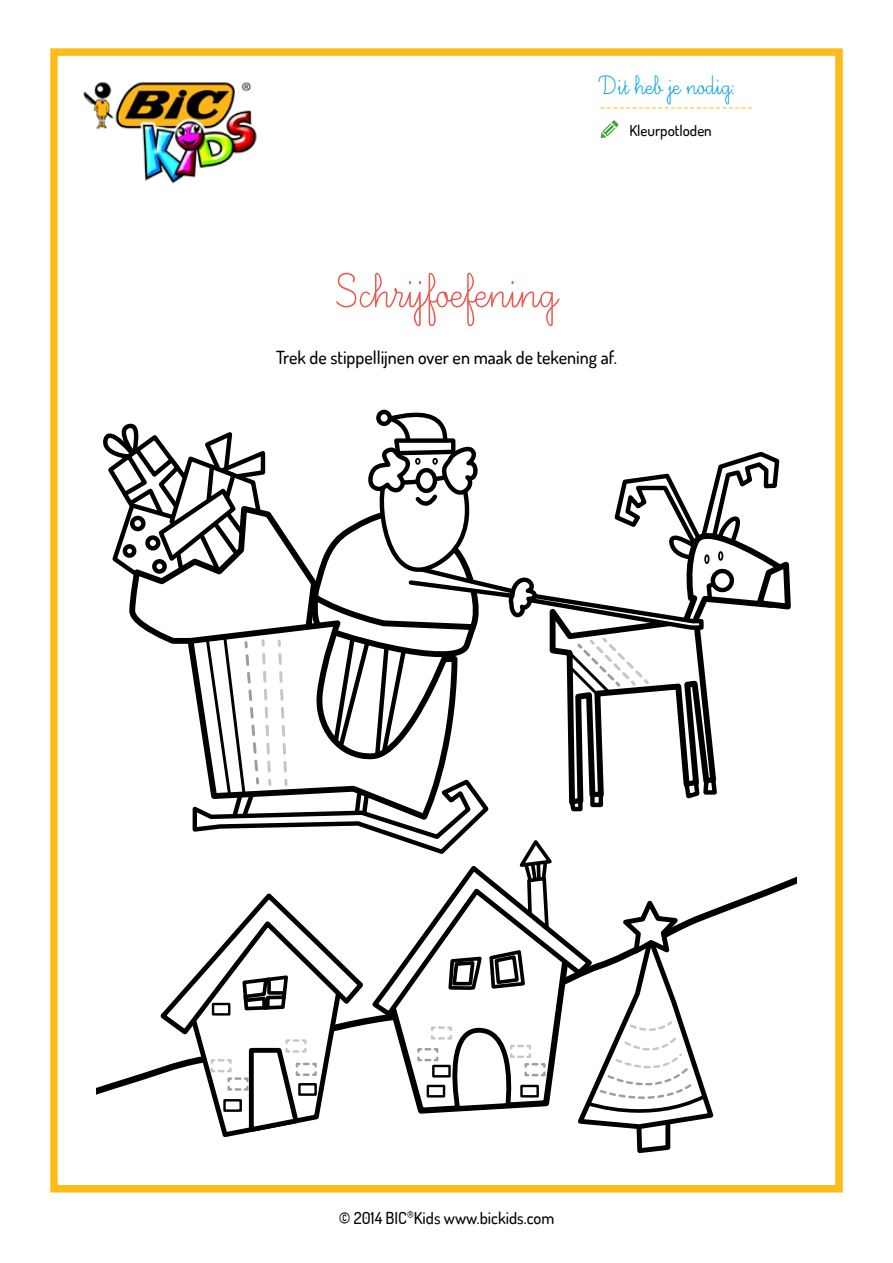
<style>
.page{position:relative;width:893px;height:1263px;background:#fff}
.page>*{position:absolute;margin:0;border:0;box-sizing:border-box;transform-origin:0 0}
.t1{font:60px "Ecriture A Romain Orne";color:#eb5850}
.t2{font:33px "Ecriture A Romain Orne";color:#009fe3}
.t3{font:500 18px "Dosis";color:#000}
.t4{font:18px "Minion Pro";color:#fcbd1b}
.t5{font:500 16.5px "Dosis";color:#000}
.t6{font:500 15px "Dosis";color:#000}
</style>
<div class="page">
<div style="left:50px;top:48px;width:793px;height:1144px;border:8px solid #fcbd1b"></div>
<img style="left:83px;top:82px;width:174px;height:101px">
<svg style="left:601px;top:120px;width:18px;height:18px"></svg>
<svg style="left:96px;top:409px;width:698px;height:744px"></svg>
<h2 class="t2" style="left:600px;top:69px;width:137px">Dit heb je nodig:</h2>
<p class="t4" style="left:600px;top:94px;width:155px">------------------------</p>
<p class="t6" style="left:629px;top:121px;width:84px">Kleurpotloden</p>
<h1 class="t1" style="left:336px;top:262px;width:222px">Schrijfoefening</h1>
<p class="t3" style="left:276px;top:346px;width:342px">Trek de stippellijnen over en maak de tekening af.</p>
<p class="t5" style="left:339px;top:1207px;width:217px">© 2014 BIC<sup>®</sup>Kids www.bickids.com</p>
</div>
